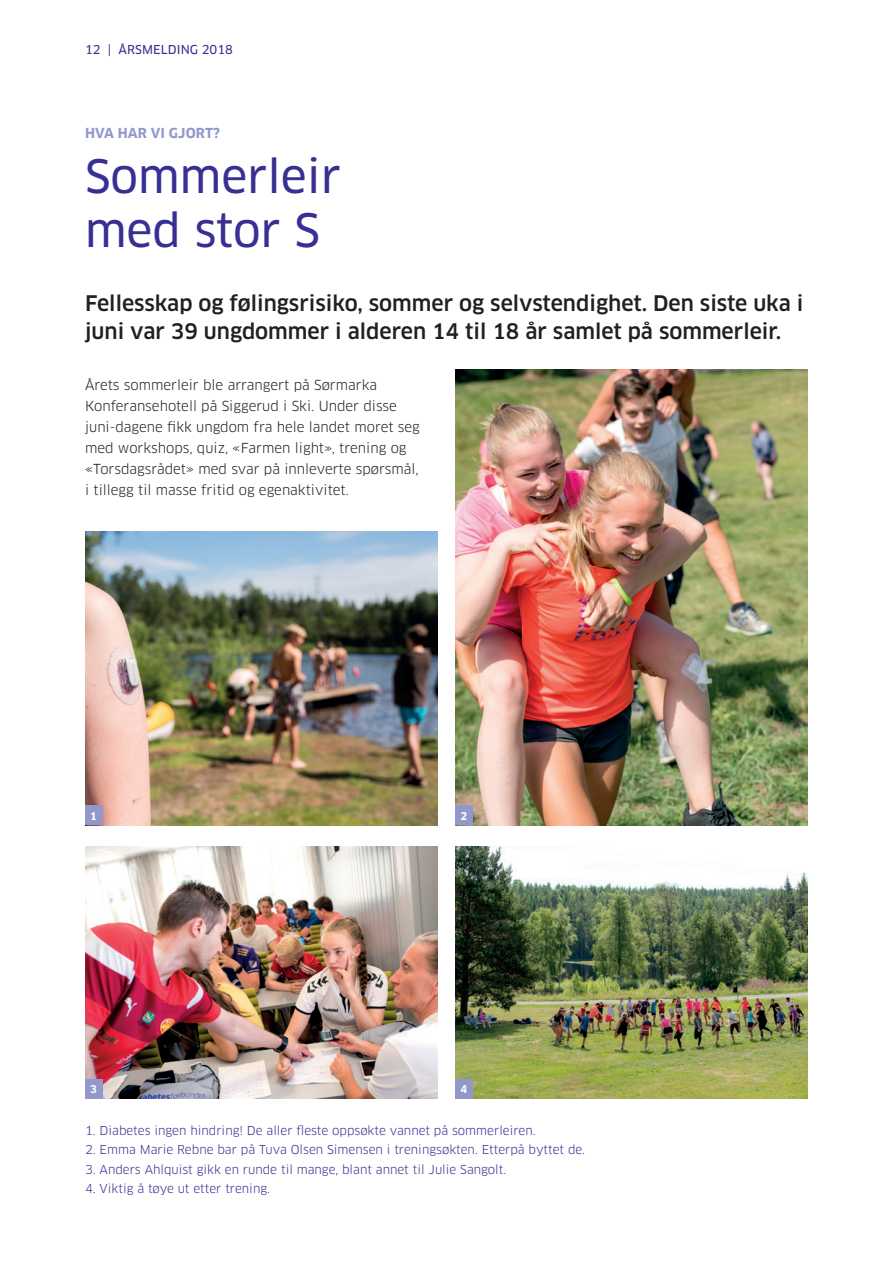
<style>
.page{position:relative;width:893px;height:1263px;background:#fff}
.page>*{position:absolute;margin:0;border:0;box-sizing:border-box;transform-origin:0 0}
.t1{font:45px/54px "Clan OT News";color:#372f92}
.t2{font:500 21px/28.5px "Clan OT";color:#231f20}
.t3{font:13.5px/21px "Clan OT";color:#231f20}
.t4{font:700 13.5px "Clan OT";letter-spacing:.01em;color:#9398cb}
.t5{font:12px "Clan OT";color:#372f92}
.t6{font:12px "Clan OT News";letter-spacing:.01em;color:#372f92}
.t7{font:700 10.5px "Clan OT";color:#fff}
</style>
<div class="page">
<img style="left:85px;top:531px;width:352px;height:294px">
<img style="left:455px;top:369px;width:353px;height:456px">
<img style="left:455px;top:846px;width:353px;height:252px">
<img style="left:85px;top:846px;width:352px;height:252px">
<div style="left:85px;top:806px;width:17px;height:19px;background:#9398cb"></div>
<div style="left:85px;top:1079px;width:17px;height:19px;background:#9398cb"></div>
<div style="left:455px;top:806px;width:17px;height:19px;background:#9398cb"></div>
<div style="left:455px;top:1079px;width:17px;height:19px;background:#9398cb"></div>
<p class="t6" style="left:85px;top:42px;width:149px">12 | ÅRSMELDING 2018</p>
<p class="t4" style="left:85px;top:125px;width:137px">HVA HAR VI GJORT?</p>
<h1 class="t1" style="left:85px;top:149px;width:257px">Sommerleir med stor S</h1>
<h2 class="t2" style="left:85px;top:289px;width:720px">Fellesskap og følingsrisiko, sommer og selvstendighet. Den siste uka i juni var 39 ungdommer i alderen 14 til 18 år samlet på sommerleir.</h2>
<p class="t3" style="left:85px;top:375px;width:336px">Årets sommerleir ble arrangert på Sørmarka Konferansehotell på Siggerud i Ski. Under disse juni-dagene fikk ungdom fra hele landet moret seg med workshops, quiz, «Farmen light», trening og «Torsdagsrådet» med svar på innleverte spørsmål, i tillegg til masse fritid og egenaktivitet.</p>
<p class="t7" style="left:90px;top:810px;width:8px">1</p>
<p class="t7" style="left:90px;top:1083px;width:8px">3</p>
<p class="t7" style="left:461px;top:810px;width:8px">2</p>
<p class="t7" style="left:461px;top:1083px;width:8px">4</p>
<p class="t5" style="left:85px;top:1123px;width:452px">1. Diabetes ingen hindring! De aller fleste oppsøkte vannet på sommerleiren.</p>
<p class="t5" style="left:85px;top:1142px;width:502px">2. Emma Marie Rebne bar på Tuva Olsen Simensen i treningsøkten. Etterpå byttet de.</p>
<p class="t5" style="left:85px;top:1162px;width:423px">3. Anders Ahlquist gikk en runde til mange, blant annet til Julie Sangolt.</p>
<p class="t5" style="left:85px;top:1181px;width:187px">4. Viktig å tøye ut etter trening.</p>
</div>
